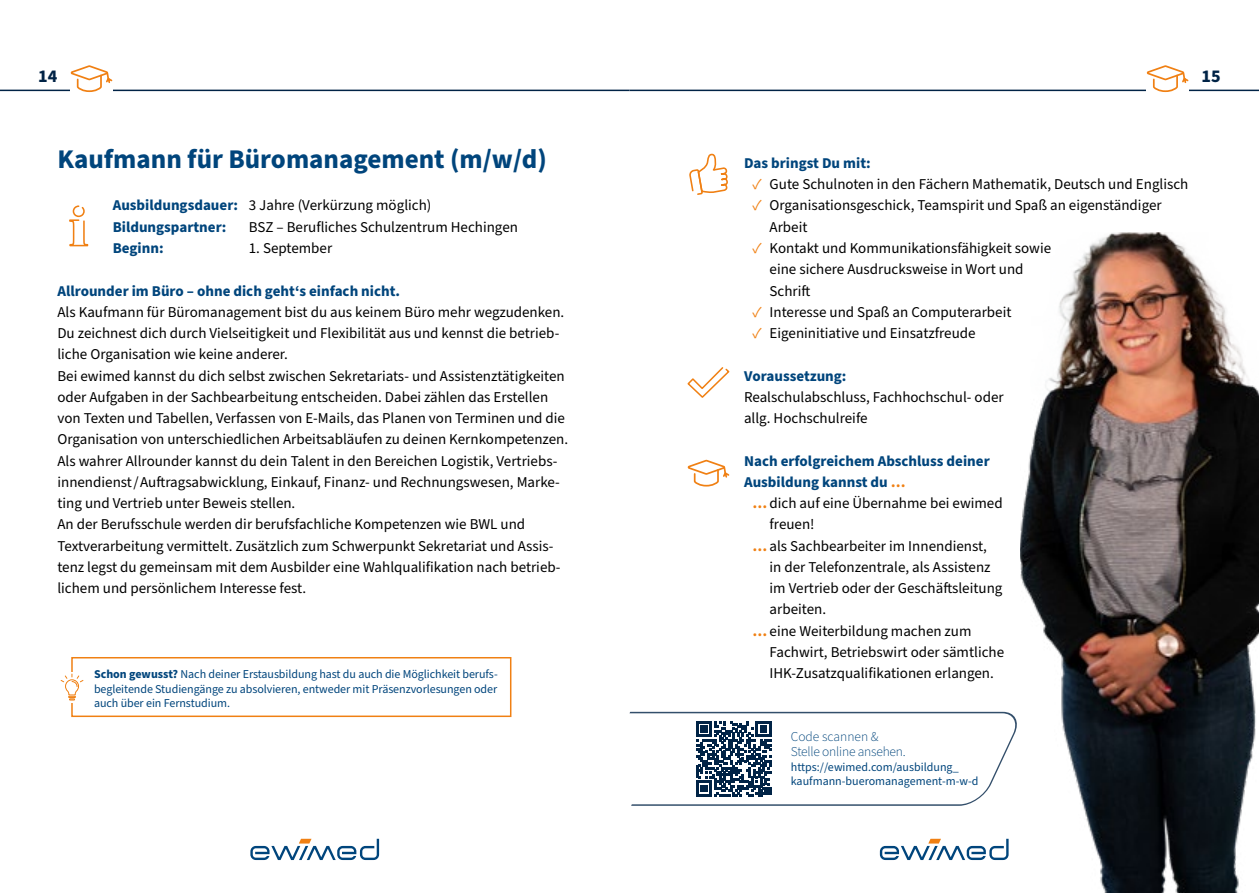
<style>
.page{position:relative;width:1259px;height:893px;background:#fff}
.page>*{position:absolute;margin:0;border:0;box-sizing:border-box;transform-origin:0 0}
.t1{font:700 27px "Source Sans Pro";color:#00457c}
.t2{font:700 18px "Source Sans Pro";color:#002346}
.t3{font:15px/21.3px "Source Sans Pro";color:#000}
.t4{font:700 15px/21.3px "Source Sans Pro";color:#00457c}
.t5{font:300 13.5px/15px "Source Sans Pro";letter-spacing:-.015em;color:#00457c}
.t6{font:12px/14.4px "Source Sans Pro";letter-spacing:-.005em;color:#00457c}
.s1{font-weight:400;color:#000}
.s2{color:#f08013}
.s3{font-weight:700;color:#f08013}
.s4{font-weight:700}
</style>
<div class="page">
<svg style="left:250px;top:839px;width:129px;height:21px"></svg>
<svg style="left:880px;top:839px;width:128px;height:21px"></svg>
<hr style="left:629px;top:90px;width:630px;height:1px;background:#002346">
<hr style="left:0;top:90px;width:629px;height:1px;background:#002346">
<svg style="left:1146px;top:65px;width:42px;height:27px"></svg>
<svg style="left:70px;top:65px;width:43px;height:27px"></svg>
<img style="left:1020px;top:233px;width:239px;height:660px">
<svg style="left:69px;top:205px;width:20px;height:42px"></svg>
<svg style="left:689px;top:153px;width:39px;height:42px"></svg>
<svg style="left:687px;top:367px;width:42px;height:31px"></svg>
<svg style="left:687px;top:459px;width:42px;height:28px"></svg>
<div style="left:71px;top:657px;width:440px;height:60px;border:2px solid #f08013"></div>
<div style="left:57px;top:672px;width:30px;height:30px;background:#fff"></div>
<svg style="left:60px;top:674px;width:24px;height:26px"></svg>
<svg style="left:629px;top:711px;width:397px;height:95px"></svg>
<p class="t2" style="left:38px;top:64px;width:21px">14</p>
<p class="t2" style="left:1201px;top:64px;width:21px">15</p>
<h1 class="t1" style="left:57px;top:141px;width:491px">Kaufmann für Büromanagement (m/w/d)</h1>
<p class="t4" style="left:113px;top:195px;width:320px">Ausbildungsdauer: <span class="s1">3 Jahre (Verkürzung möglich)<br></span>Bildungspartner:</p>
<p class="t3" style="left:249px;top:217px;width:271px">BSZ – Berufliches Schulzentrum Hechingen</p>
<p class="t4" style="left:113px;top:238px;width:52px">Beginn:</p>
<p class="t3" style="left:249px;top:238px;width:85px">1. September</p>
<p class="t4" style="left:57px;top:280px;width:344px">Allrounder im Büro – ohne dich geht‘s einfach nicht.</p>
<p class="t3" style="left:57px;top:302px;width:512px">Als Kaufmann für Büromanagement bist du aus keinem Büro mehr wegzudenken.<br>Du zeichnest dich durch Vielseitigkeit und Flexibilität aus und kennst die betrieb&shy;liche Organisation wie keine anderer.<br>Bei ewimed kannst du dich selbst zwischen Sekretariats- und Assistenztätigkeiten oder Aufgaben in der Sachbearbeitung entscheiden. Dabei zählen das Erstellen von Texten und Tabellen, Verfassen von E-Mails, das Planen von Terminen und die Organisation von unterschiedlichen Arbeitsabläufen zu deinen Kernkompetenzen.<br>Als wahrer Allrounder kannst du dein Talent in den Bereichen Logistik, Vertriebs&shy;innendienst / Auftragsabwicklung, Einkauf, Finanz- und Rechnungswesen, Marke&shy;ting und Vertrieb unter Beweis stellen.<br>An der Berufsschule werden dir berufsfachliche Kompetenzen wie BWL und Textverarbeitung vermittelt. Zusätzlich zum Schwerpunkt Sekretariat und Assis&shy;tenz legst du gemeinsam mit dem Ausbilder eine Wahlqualifikation nach betrieb&shy;lichem und persönlichem Interesse fest.</p>
<p class="t4" style="left:744px;top:153px;width:128px">Das bringst Du mit:</p>
<p class="t3" style="left:752px;top:174px;width:437px"><span class="s2">✓</span> Gute Schulnoten in den Fächern Mathematik, Deutsch und Englisch</p>
<p class="t3" style="left:769px;top:195px;width:394px;text-indent:-17px"><span class="s2">✓</span> Organisationsgeschick, Teamspirit und Spaß an eigenständiger<br>Arbeit</p>
<p class="t3" style="left:769px;top:238px;width:283px;text-indent:-17px"><span class="s2">✓</span> Kontakt und Kommunikationsfähigkeit sowie eine sichere Ausdrucksweise in Wort und<br>Schrift</p>
<p class="t3" style="left:752px;top:302px;width:260px"><span class="s2">✓</span> Interesse und Spaß an Computerarbeit</p>
<p class="t3" style="left:752px;top:323px;width:224px"><span class="s2">✓</span> Eigeninitiative und Einsatzfreude</p>
<p class="t4" style="left:744px;top:365px;width:104px">Voraussetzung:</p>
<p class="t3" style="left:744px;top:387px;width:261px">Realschulabschluss, Fachhochschul- oder allg. -Hochschulreife</p>
<p class="t4" style="left:744px;top:450px;width:247px">Nach erfolgreichem Abschluss deiner</p>
<p class="t4" style="left:744px;top:472px;width:163px">Ausbildung kannst du <span class="s2">…</span></p>
<p class="t3" style="left:752px;top:493px;width:252px"><span class="s3">…</span>dich auf eine Übernahme bei ewimed</p>
<p class="t3" style="left:769px;top:514px;width:47px">freuen!</p>
<p class="t3" style="left:752px;top:535px;width:236px"><span class="s3">…</span>als Sachbearbeiter im Innendienst,</p>
<p class="t3" style="left:769px;top:557px;width:222px">in der Telefonzentrale, als -Assistenz</p>
<p class="t3" style="left:769px;top:578px;width:234px">im Vertrieb oder der Geschäftsleitung</p>
<p class="t3" style="left:769px;top:599px;width:58px">arbeiten.</p>
<p class="t3" style="left:752px;top:620px;width:220px"><span class="s3">…</span>eine Weiterbildung machen zum</p>
<p class="t3" style="left:769px;top:642px;width:236px">Fachwirt, Betriebswirt oder sämtliche</p>
<p class="t6" style="left:94px;top:667px;width:404px"><span class="s4">Schon gewusst?</span> Nach deiner Erstausbildung hast du auch die Möglichkeit berufs-</p>
<p class="t3" style="left:769px;top:663px;width:226px">IHK-Zusatzqualifikationen erlangen.</p>
<p class="t6" style="left:94px;top:682px;width:405px">begleitende Studiengänge zu absolvieren, entweder mit Präsenzvorlesungen oder auch über ein Fernstudium.</p>
<p class="t5" style="left:791px;top:730px;width:116px">Code scannen &amp;<br>Stelle online ansehen.</p>
<p class="t6" style="left:791px;top:760px;width:189px">https://ewimed.com/ausbildung_ kaufmann-bueromanagement-m-w-d</p>
</div>
